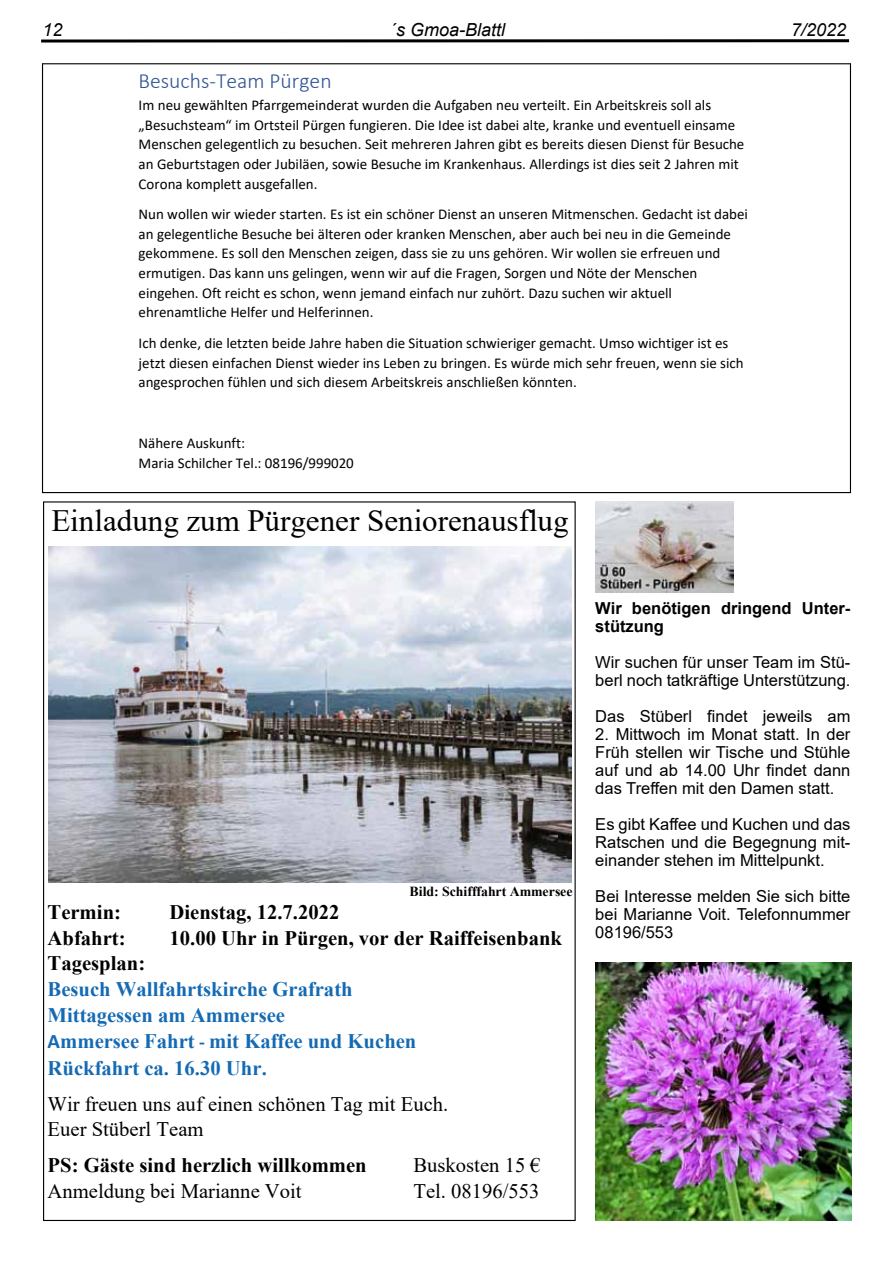
<style>
.page{position:relative;width:893px;height:1263px;background:#fff}
.page>*{position:absolute;margin:0;border:0;box-sizing:border-box;transform-origin:0 0}
.t1{font:31.05px "Times New Roman";color:#000}
.t2{font:300 21.6px "Calibri";color:#2f5496}
.t3{font:700 20.7px "Times New Roman";color:#000}
.t4{font:700 20.7px/26.1px "Times New Roman";color:#146ab3}
.t5{font:20.7px/25.7px "Times New Roman";color:#000}
.t6{font:italic 18px "Arial";color:#000}
.t7{font:16.5px/18px "Arial";color:#000;text-align:justify}
.t8{font:700 16.5px/18px "Arial";color:#000}
.t9{font:15px/19.6px "Calibri";color:#000}
.t10{font:700 13.8px "Times New Roman";color:#000}
.s1{font-family:"Calibri"}
.s2{font-family:"Calibri";font-size:19.05px}
</style>
<div class="page">
<svg style="left:41px;top:39px;width:808px;height:4px;background:#3f3f3f"></svg>
<img style="left:48px;top:546px;width:524px;height:337px">
<img style="left:595px;top:501px;width:139px;height:91px">
<img style="left:595px;top:962px;width:257px;height:258px">
<p class="t6" style="left:43px;top:18px;width:22px">12</p>
<p class="t6" style="left:390px;top:18px;width:117px">´s Gmoa-Blattl</p>
<p class="t6" style="left:791px;top:18px;width:57px">7/2022</p>
<h2 class="t2" style="left:139px;top:67px;width:194px">Besuchs-Team Pürgen</h2>
<p class="t9" style="left:139px;top:95px;width:607px">Im neu gewählten Pfarrgemeinderat wurden die Aufgaben neu verteilt. Ein Arbeitskreis soll als „Besuchsteam“ im Ortsteil Pürgen fungieren. Die Idee ist dabei alte, kranke und eventuell einsame Menschen gelegentlich zu besuchen. Seit mehreren Jahren gibt es bereits diesen Dienst für Besuche an Geburtstagen oder Jubiläen, sowie Besuche im Krankenhaus. Allerdings ist dies seit 2 Jahren mit Corona komplett ausgefallen.</p>
<p class="t9" style="left:139px;top:204px;width:611px">Nun wollen wir wieder starten. Es ist ein schöner Dienst an unseren Mitmenschen. Gedacht ist dabei an gelegentliche Besuche bei älteren oder kranken Menschen, aber auch bei neu in die Gemeinde gekommene. Es soll den Menschen zeigen, dass sie zu uns gehören. Wir wollen sie erfreuen und ermutigen. Das kann uns gelingen, wenn wir auf die Fragen, Sorgen und Nöte der Menschen eingehen. Oft reicht es schon, wenn jemand einfach nur zuhört. Dazu suchen wir aktuell ehrenamtliche Helfer und Helferinnen.</p>
<p class="t9" style="left:139px;top:333px;width:607px">Ich denke, die letzten beide Jahre haben die Situation schwieriger gemacht. Umso wichtiger ist es jetzt diesen einfachen Dienst wieder ins Leben zu bringen. Es würde mich sehr freuen, wenn sie sich angesprochen fühlen und sich diesem Arbeitskreis anschließen könnten.</p>
<p class="t9" style="left:139px;top:433px;width:217px">Nähere Auskunft:<br>Maria Schilcher Tel.: 08196/999020</p>
<h1 class="t1" style="left:51px;top:499px;width:519px">Einladung zum Pürgener Seniorenausflug</h1>
<p class="t10" style="left:409px;top:881px;width:165px">Bild: Schifffahrt Ammersee</p>
<h3 class="t3" style="left:48px;top:897px;width:75px">Termin:</h3>
<h3 class="t3" style="left:170px;top:897px;width:171px">Dienstag, 12.7.2022</h3>
<h3 class="t3" style="left:48px;top:923px;width:79px">Abfahrt:</h3>
<h3 class="t3" style="left:170px;top:923px;width:394px">10.00 Uhr in Pürgen, vor der Raiffeisenbank</h3>
<h3 class="t3" style="left:48px;top:948px;width:99px">Tagesplan:</h3>
<h3 class="t4" style="left:48px;top:975px;width:370px">Besuch Wallfahrtskirche Grafrath<br>Mittagessen am Ammersee<br><span class="s1">A</span>mmersee Fahrt <span class="s2">-</span> mit Kaffee und Kuchen<br>Rückfahrt ca. 16.30 Uhr.</h3>
<h3 class="t5" style="left:48px;top:1090px;width:402px">Wir freuen uns auf einen schönen Tag mit Euch.<br>Euer Stüberl Team</h3>
<h3 class="t3" style="left:48px;top:1150px;width:321px">PS: Gäste sind herzlich willkommen</h3>
<h3 class="t5" style="left:413px;top:1152px;width:129px">Buskosten 15 €</h3>
<h3 class="t5" style="left:48px;top:1177px;width:256px">Anmeldung bei Marianne Voit</h3>
<h3 class="t5" style="left:413px;top:1177px;width:128px">Tel. 08196/553</h3>
<p class="t8" style="left:595px;top:599px;width:257px">Wir benötigen dringend Unter&shy;stützung</p>
<p class="t7" style="left:595px;top:653px;width:257px">Wir suchen für unser Team im Stü&shy;berl noch tatkräftige Unterstützung.</p>
<p class="t7" style="left:595px;top:707px;width:257px">Das Stüberl findet jeweils am</p>
<p class="t7" style="left:595px;top:725px;width:257px">2. Mittwoch im Monat statt. In der Früh stellen wir Tische und Stühle auf und ab 14.00 Uhr findet dann das Treffen mit den Damen statt.</p>
<p class="t7" style="left:595px;top:815px;width:257px">Es gibt Kaffee und Kuchen und das Ratschen und die Begegnung mit&shy;einander stehen im Mittelpunkt.</p>
<p class="t7" style="left:595px;top:887px;width:257px">Bei Interesse melden Sie sich bitte bei Marianne Voit. Telefonnummer 08196/553</p>
</div>
